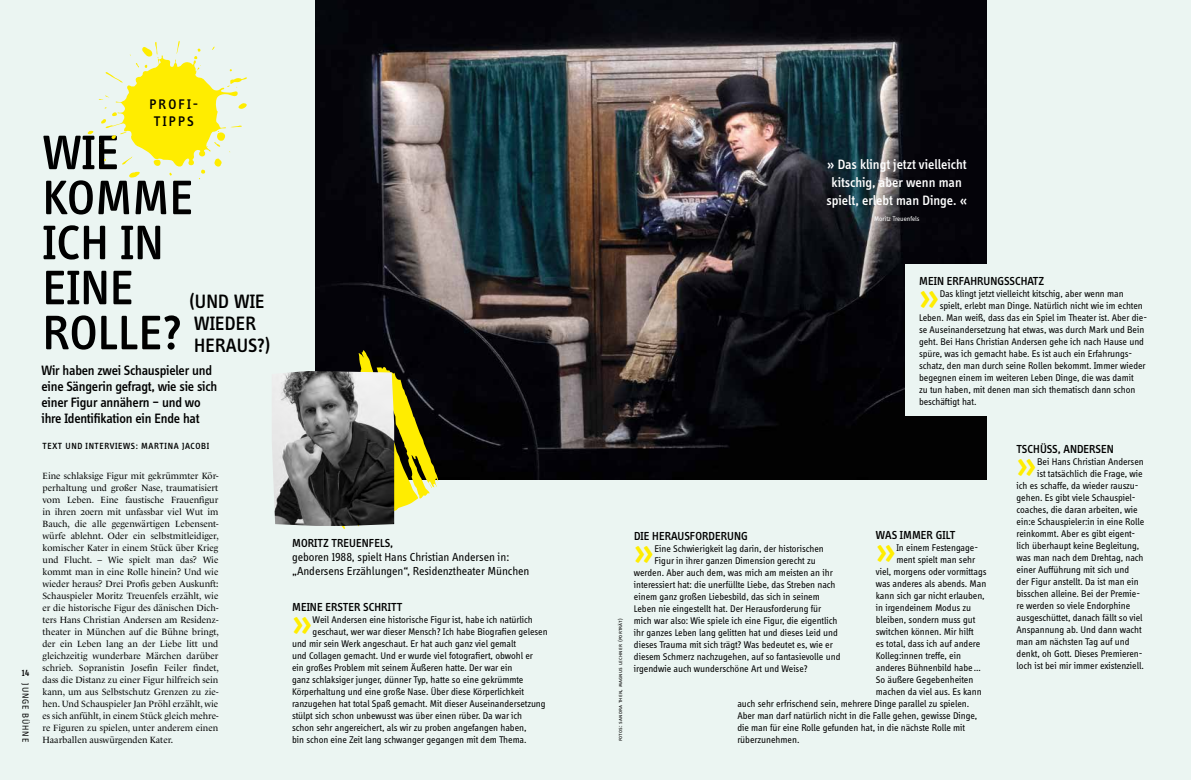
<style>
.page{position:relative;width:1191px;height:780px;background:#ebf5f2}
.page>*{position:absolute;margin:0;border:0;box-sizing:border-box;transform-origin:0 0}
.t1{font:500 50px/45px "Info Display OT";letter-spacing:.01em;color:#000}
.t2{font:500 39.1px "Info Display OT";color:#ffed00}
.t3{font:500 20px/22px "Info Display OT";letter-spacing:.01em;color:#000}
.t4{font:500 14.4px/16.8px "Info Display OT";letter-spacing:.145em;color:#000;text-align:center}
.t5{font:500 14px/16px "Info Display OT";letter-spacing:-.015em;color:#000}
.t6{font:500 14px/18px "Info Display OT";color:#fff;text-align:center}
.t7{font:500 12px "Info Display OT";letter-spacing:.005em;color:#000}
.t8{font:12px/14px "Info Display OT";letter-spacing:-.005em;color:#000}
.t9{font:10px "Info Display OT";letter-spacing:-.005em;color:#000}
.t10{font:9.2px/12px "Le Monde Livre Std";color:#000;text-align:justify}
.t11{font:500 9.2px "Info Display OT";letter-spacing:.07em;color:#000}
.t12{font:9.2px "Info Display OT";letter-spacing:.09em;color:#000}
.t13{font:7px "Info Display OT";color:#fff}
.t14{font:6px "Info Text Pro";letter-spacing:.03em;color:#000}
</style>
<div class="page">
<svg style="left:87px;top:40px;width:160px;height:141px"></svg>
<img style="left:316px;top:0;width:670px;height:479px">
<svg style="left:315px;top:349px;width:123px;height:180px"></svg>
<img style="left:272px;top:371px;width:122px;height:155px">
<div style="left:905px;top:264px;width:139px;height:151px;background:#ebf5f2"></div>
<p class="t11" style="left:22px;top:667px;width:9px">14</p>
<p class="t12" style="left:31px;top:683px;width:60px;rotate:90deg">JUNGE BÜHNE</p>
<h3 class="t4" style="left:149px;top:96px;width:50px">PROFI-<br>TIPPS</h3>
<h1 class="t1" style="left:43px;top:129px;width:152px">WIE<br>KOMME<br>ICH IN<br>EINE<br>ROLLE?</h1>
<h3 class="t5" style="left:41px;top:361px;width:177px">Wir haben zwei Schauspieler und eine Sängerin gefragt, wie sie sich einer Figur annähern – und wo ihre Identifikation ein Ende hat</h3>
<h3 class="t3" style="left:189px;top:289px;width:83px">(UND WIE<br>WIEDER<br>HERAUS?)</h3>
<p class="t11" style="left:43px;top:440px;width:168px">TEXT UND INTERVIEWS: MARTINA JACOBI</p>
<p class="t10" style="left:43px;top:469px;width:178px">Eine schlaksige Figur mit gekrümmter Kör&shy;perhaltung und großer Nase, traumatisiert vom Leben. Eine faustische Frauenfigur in ihren 20ern mit unfassbar viel Wut im Bauch, die alle gegenwärtigen Lebensent&shy;würfe ablehnt. Oder ein selbstmitleidiger, komischer Kater in einem Stück über Krieg und Flucht. – Wie spielt man das? Wie kommt man in eine Rolle hinein? Und wie wieder heraus? Drei Profis geben Auskunft:<br>Schauspieler Moritz Treuenfels erzählt, wie er die historische Figur des dänischen Dich&shy;ters Hans Christian Andersen am Residenz&shy;theater in München auf die Bühne bringt, der ein Leben lang an der Liebe litt und gleichzeitig wunderbare Märchen darüber schrieb. Sopranistin Josefin Feiler findet, dass die Distanz zu einer Figur hilfreich sein kann, um aus Selbstschutz Grenzen zu zie&shy;hen. Und Schauspieler Jan Pröhl erzählt, wie es sich anfühlt, in einem Stück gleich mehre&shy;re Figuren zu spielen, unter anderem einen Haarballen auswürgenden Kater.</p>
<p class="t7" style="left:292px;top:535px;width:103px">MORITZ TREUENFELS,</p>
<p class="t8" style="left:292px;top:549px;width:239px">geboren 1988, spielt Hans Christian Andersen in: „Andersens Erzählungen“, Residenztheater München</p>
<p class="t7" style="left:292px;top:599px;width:111px">MEINE ERSTER SCHRITT</p>
<h2 class="t2" style="left:292px;top:598px;width:22px">»</h2>
<p class="t9" style="left:313px;top:613px;width:222px">Weil Andersen eine historische Figur ist, habe ich natürlich</p>
<p class="t9" style="left:313px;top:625px;width:236px">geschaut, wer war dieser Mensch? Ich habe Biografien gelesen</p>
<p class="t9" style="left:292px;top:637px;width:225px">und mir sein Werk angeschaut. Er hat auch ganz viel gemalt</p>
<p class="t9" style="left:292px;top:649px;width:242px">und Collagen gemacht. Und er wurde viel fotografiert, obwohl er</p>
<p class="t9" style="left:292px;top:661px;width:222px">ein großes Problem mit seinem Äußeren hatte. Der war ein</p>
<p class="t9" style="left:292px;top:673px;width:233px">ganz schlaksiger junger, dünner Typ, hatte so eine gekrümmte</p>
<p class="t9" style="left:292px;top:685px;width:233px">Körperhaltung und eine große Nase. Über diese Körperlichkeit</p>
<p class="t9" style="left:292px;top:697px;width:255px">ranzugehen hat total Spaß gemacht. Mit dieser Auseinandersetzung</p>
<p class="t9" style="left:292px;top:709px;width:232px">stülpt sich schon unbewusst was über einen rüber. Da war ich</p>
<p class="t9" style="left:292px;top:721px;width:236px">schon sehr angereichert, als wir zu proben angefangen haben,</p>
<p class="t9" style="left:292px;top:733px;width:236px">bin schon eine Zeit lang schwanger gegangen mit dem Thema.</p>
<h3 class="t6" style="left:826px;top:155px;width:142px">» Das klingt jetzt vielleicht kitschig, aber wenn man spielt, erlebt man Dinge. «</h3>
<p class="t13" style="left:874px;top:215px;width:47px">Moritz Treuenfels</p>
<p class="t7" style="left:919px;top:274px;width:127px">MEIN ERFAHRUNGSSCHATZ</p>
<h2 class="t2" style="left:919px;top:273px;width:22px">»</h2>
<p class="t9" style="left:939px;top:288px;width:186px">Das klingt jetzt vielleicht kitschig, aber wenn man</p>
<p class="t9" style="left:939px;top:300px;width:205px">spielt, erlebt man Dinge. Natürlich nicht wie im echten</p>
<p class="t9" style="left:919px;top:312px;width:229px">Leben. Man weiß, dass das ein Spiel im Theater ist. Aber die-</p>
<p class="t9" style="left:919px;top:324px;width:227px">se Auseinandersetzung hat etwas, was durch Mark und Bein</p>
<p class="t9" style="left:919px;top:336px;width:226px">geht. Bei Hans Christian Andersen gehe ich nach Hause und</p>
<p class="t9" style="left:919px;top:348px;width:214px">spüre, was ich gemacht habe. Es ist auch ein Erfahrungs-</p>
<p class="t9" style="left:919px;top:360px;width:228px">schatz, den man durch seine Rollen bekommt. Immer wieder</p>
<p class="t9" style="left:919px;top:372px;width:216px">begegnen einem im weiteren Leben Dinge, die was damit</p>
<p class="t9" style="left:919px;top:384px;width:218px">zu tun haben, mit denen man sich thematisch dann schon</p>
<p class="t9" style="left:919px;top:396px;width:59px">beschäftigt hat.</p>
<p class="t14" style="left:616px;top:741px;width:125px;rotate:-90deg">Fotos: Sandra Then, Magnus Lechner (Porträt)</p>
<p class="t7" style="left:876px;top:527px;width:81px">WAS IMMER GILT</p>
<h2 class="t2" style="left:876px;top:526px;width:22px">»</h2>
<p class="t9" style="left:896px;top:541px;width:83px">In einem Festengage-</p>
<p class="t7" style="left:634px;top:528px;width:115px">DIE HERAUSFORDERUNG</p>
<h2 class="t2" style="left:634px;top:527px;width:22px">»</h2>
<p class="t9" style="left:654px;top:542px;width:171px">Eine Schwierigkeit lag darin, der historischen</p>
<p class="t9" style="left:896px;top:553px;width:80px">ment spielt man sehr</p>
<p class="t9" style="left:876px;top:565px;width:112px">viel, morgens oder vormittags</p>
<p class="t9" style="left:876px;top:577px;width:112px">was anderes als abends. Man</p>
<p class="t9" style="left:876px;top:589px;width:110px">kann sich gar nicht erlauben,</p>
<p class="t9" style="left:876px;top:601px;width:97px">in irgendeinem Modus zu</p>
<p class="t9" style="left:876px;top:613px;width:101px">bleiben, sondern muss gut</p>
<p class="t9" style="left:876px;top:625px;width:99px">switchen können. Mir hilft</p>
<p class="t9" style="left:876px;top:637px;width:106px">es total, dass ich auf andere</p>
<p class="t9" style="left:876px;top:649px;width:87px">Kolleg:innen treffe, ein</p>
<p class="t9" style="left:876px;top:661px;width:107px">anderes Bühnenbild habe…</p>
<p class="t9" style="left:876px;top:673px;width:99px">So äußere Gegebenheiten</p>
<p class="t9" style="left:876px;top:685px;width:107px">machen da viel aus. Es kann</p>
<p class="t9" style="left:737px;top:697px;width:233px">auch sehr erfrischend sein, mehrere Dinge parallel zu spielen.</p>
<p class="t9" style="left:737px;top:709px;width:241px">Aber man darf natürlich nicht in die Falle gehen, gewisse Dinge,</p>
<p class="t9" style="left:737px;top:721px;width:229px">die man für eine Rolle gefunden hat, in die nächste Rolle mit</p>
<p class="t9" style="left:737px;top:733px;width:64px">rüberzunehmen.</p>
<p class="t9" style="left:654px;top:554px;width:163px">Figur in ihrer ganzen Dimension gerecht zu</p>
<p class="t9" style="left:634px;top:566px;width:200px">werden. Aber auch dem, was mich am meisten an ihr</p>
<p class="t9" style="left:634px;top:578px;width:203px">interessiert hat: die unerfüllte Liebe, das Streben nach</p>
<p class="t9" style="left:634px;top:590px;width:187px">einem ganz großen Liebesbild, das sich in seinem</p>
<p class="t9" style="left:634px;top:602px;width:189px">Leben nie eingestellt hat. Der Herausforderung für</p>
<p class="t9" style="left:634px;top:614px;width:205px">mich war also: Wie spiele ich eine Figur, die eigentlich</p>
<p class="t9" style="left:634px;top:626px;width:205px">ihr ganzes Leben lang gelitten hat und dieses Leid und</p>
<p class="t9" style="left:634px;top:638px;width:200px">dieses Trauma mit sich trägt? Was bedeutet es, wie er</p>
<p class="t9" style="left:634px;top:650px;width:208px">diesem Schmerz nachzugehen, auf so fantasievolle und</p>
<p class="t9" style="left:634px;top:662px;width:175px">irgendwie auch wunderschöne Art und Weise?</p>
<p class="t7" style="left:1016px;top:442px;width:99px">TSCHÜSS, ANDERSEN</p>
<h2 class="t2" style="left:1016px;top:441px;width:22px">»</h2>
<p class="t9" style="left:1037px;top:456px;width:108px">Bei Hans Christian Andersen</p>
<p class="t9" style="left:1037px;top:468px;width:107px">ist tatsächlich die Frage, wie</p>
<p class="t9" style="left:1016px;top:480px;width:123px">ich es schaffe, da wieder rauszu-</p>
<p class="t9" style="left:1016px;top:492px;width:121px">gehen. Es gibt viele Schauspiel-</p>
<p class="t9" style="left:1016px;top:504px;width:123px">coaches, die daran arbeiten, wie</p>
<p class="t9" style="left:1016px;top:516px;width:129px">ein:e Schauspieler:in in eine Rolle</p>
<p class="t9" style="left:1016px;top:528px;width:120px">reinkommt. Aber es gibt eigent-</p>
<p class="t9" style="left:1016px;top:540px;width:124px">lich überhaupt keine Begleitung,</p>
<p class="t9" style="left:1016px;top:552px;width:128px">was man nach dem Drehtag, nach</p>
<p class="t9" style="left:1016px;top:564px;width:114px">einer Aufführung mit sich und</p>
<p class="t9" style="left:1016px;top:576px;width:124px">der Figur anstellt. Da ist man ein</p>
<p class="t9" style="left:1016px;top:588px;width:125px">bisschen alleine. Bei der Premie-</p>
<p class="t9" style="left:1016px;top:600px;width:115px">re werden so viele Endorphine</p>
<p class="t9" style="left:1016px;top:612px;width:128px">ausgeschüttet, danach fällt so viel</p>
<p class="t9" style="left:1016px;top:624px;width:127px">Anspannung ab. Und dann wacht</p>
<p class="t9" style="left:1016px;top:636px;width:114px">man am nächsten Tag auf und</p>
<p class="t9" style="left:1016px;top:648px;width:127px">denkt, oh Gott. Dieses Premieren-</p>
<p class="t9" style="left:1016px;top:660px;width:129px">loch ist bei mir immer existenziell.</p>
</div>
